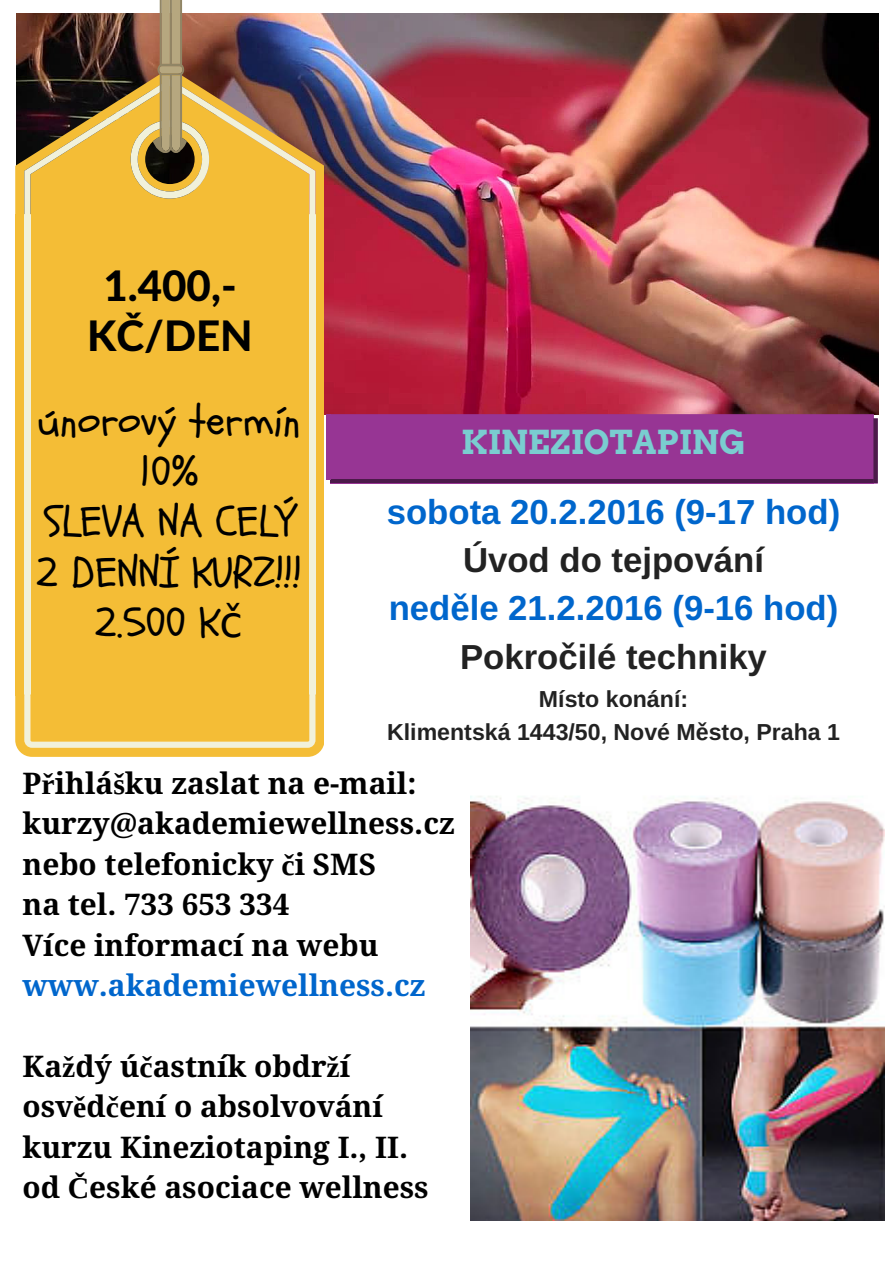
<style>
.page{position:relative;width:893px;height:1263px;background:#fff}
.page>*{position:absolute;margin:0;border:0;box-sizing:border-box;transform-origin:0 0}
.t1{font:42.75px/50.6px "Schoolbell";color:#000;text-align:center}
.t2{font:800 42.15px/49.5px "Lato";color:#000;text-align:center}
.t3{font:700 34.65px "Arimo";color:#06c}
.t4{font:700 34.65px "Arimo";color:#222}
.t5{font:700 32.85px "Arvo";color:#7acdd0}
.t6{font:700 29.7px/40.5px "Droid Serif";color:#000}
.t7{font:700 29.7px "Droid Serif";color:#06c}
.t8{font:700 23.1px/32.5px "Arimo";color:#222;text-align:center}
.s1{font-family:"DejaVu Sans"}
.s2{font-family:"Tinos"}
</style>
<div class="page">
<img style="left:470px;top:796px;width:414px;height:425px">
<img style="left:324px;top:13px;width:554px;height:402px">
<div style="left:30px;top:214px;width:279px;height:481px;background:#f4bd36"></div>
<div style="left:315px;top:214px;width:9px;height:481px;background:#f4bd36"></div>
<div style="left:15px;top:214px;width:9px;height:481px;background:#f4bd36"></div>
<div style="left:24px;top:214px;width:6px;height:481px;background:#f1f1da"></div>
<div style="left:309px;top:214px;width:6px;height:481px;background:#f1f1da"></div>
<svg style="left:15px;top:694px;width:309px;height:63px;background:#f3c34b"></svg>
<img style="left:15px;top:0;width:309px;height:214px">
<svg style="left:330px;top:414px;width:547px;height:69px;background:#92338f"></svg>
<div style="left:326px;top:414px;width:5px;height:65px;background:#973594"></div>
<h2 class="t2" style="left:87px;top:260px;width:167px">1.400,‐<br>KČ/DEN</h2>
<h1 class="t1" style="left:36px;top:396px;width:267px">únorový termín<br>10%<br>SLEVA NA CELÝ<br>2 DENNÍ KURZ!!!<br>2.500 K<span class="s1">č</span></h1>
<p class="t5" style="left:461px;top:422px;width:285px">KINEZIOTAPING</p>
<p class="t3" style="left:387px;top:492px;width:455px">sobota 20.2.2016 (9-17 hod)</p>
<p class="t4" style="left:463px;top:541px;width:302px">Úvod do tejpování</p>
<p class="t3" style="left:388px;top:589px;width:451px">neděle 21.2.2016 (9-16 hod)</p>
<p class="t4" style="left:460px;top:637px;width:308px">Pokročilé techniky</p>
<p class="t8" style="left:387px;top:683px;width:454px">Místo konání:<br>Klimentská 1443/50, Nové Město, Praha 1</p>
<p class="t6" style="left:22px;top:763px;width:434px">P<span class="s2">ř</span>ihlá<span class="s2">š</span>ku zaslat na e-mail: kurzy@akademiewellness.cz nebo telefonicky <span class="s2">č</span>i SMS<br>na tel. 733 653 334<br>Více informací na webu</p>
<p class="t7" style="left:22px;top:968px;width:404px">www.akademiewellness.cz</p>
<p class="t6" style="left:22px;top:1046px;width:408px">Ka<span class="s2">ž</span>dý ú<span class="s2">č</span>astník obdr<span class="s2">ž</span>í osv<span class="s2">ě</span>d<span class="s2">č</span>ení o absolvování kurzu Kineziotaping I., II. od <span class="s2">Č</span>eské asociace wellness</p>
</div>
